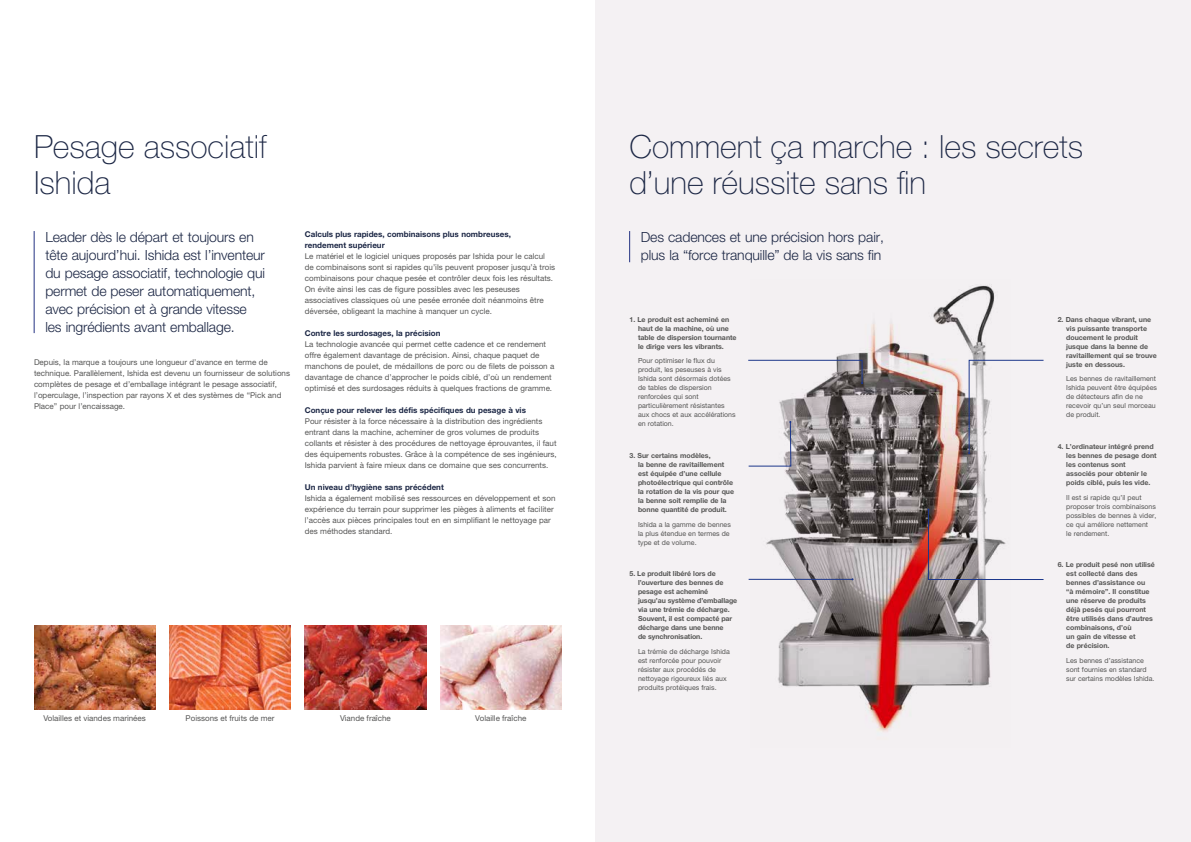
<style>
.page{position:relative;width:1191px;height:842px;background:#fff}
.page>*{position:absolute;margin:0;border:0;box-sizing:border-box;transform-origin:0 0}
.t1{font:100 32px/36px "Helvetica Neue LT";color:#1b2644}
.t2{font:300 14px/18px "Helvetica Neue LT";letter-spacing:-.01em;color:#1b2644}
.t3{font:8px/11px "Helvetica Neue LT";color:#565655}
.t4{font:700 8px/11px "Helvetica Neue LT";color:#1b2644}
.t5{font:700 7px/9px "Helvetica Neue LT";color:#565655}
.t6{font:7px/9px "Helvetica Neue LT";color:#565655}
</style>
<div class="page">
<div style="left:595px;top:0;width:596px;height:842px;background:#f4f1f3"></div>
<img style="left:750px;top:284px;width:261px;height:448px">
<hr style="left:34px;top:231px;width:1px;height:102px;background:#243282">
<hr style="left:629px;top:231px;width:1px;height:31px;background:#243282">
<img style="left:305px;top:625px;width:121px;height:84px">
<svg style="left:968px;top:360px;width:76px;height:94px"></svg>
<svg style="left:927px;top:509px;width:117px;height:71px"></svg>
<svg style="left:748px;top:360px;width:115px;height:24px"></svg>
<hr style="left:748px;top:579px;width:104px;height:1px;background:#1c378b">
<svg style="left:748px;top:421px;width:43px;height:46px"></svg>
<img style="left:34px;top:625px;width:121px;height:84px">
<img style="left:169px;top:625px;width:122px;height:84px">
<img style="left:440px;top:625px;width:121px;height:84px">
<h1 class="t1" style="left:34px;top:128px;width:234px">Pesage associatif<br>Ishida</h1>
<h1 class="t1" style="left:629px;top:128px;width:455px">Comment ça marche : les secrets d’une réussite sans fin</h1>
<h2 class="t2" style="left:641px;top:228px;width:244px">Des cadences et une précision hors pair, plus la “force tranquille” de la vis sans fin</h2>
<p class="t4" style="left:305px;top:229px;width:208px">Calculs plus rapides, combinaisons plus nombreuses, rendement supérieur</p>
<p class="t3" style="left:305px;top:251px;width:252px">Le matériel et le logiciel uniques proposés par Ishida pour le calcul de combinaisons sont si rapides qu’ils peuvent proposer jusqu’à trois combinaisons pour chaque pesée et contrôler deux fois les résultats.<br>On évite ainsi les cas de figure possibles avec les peseuses associatives classiques où une pesée erronée doit néanmoins être déversée, obligeant la machine à manquer un cycle.</p>
<p class="t4" style="left:305px;top:328px;width:137px">Contre les surdosages, la précision</p>
<p class="t3" style="left:305px;top:339px;width:251px">La technologie avancée qui permet cette cadence et ce rendement offre également davantage de précision. Ainsi, chaque paquet de manchons de poulet, de médaillons de porc ou de filets de poisson a davantage de chance d’approcher le poids ciblé, d’où un rendement optimisé et des surdosages réduits à quelques fractions de gramme.</p>
<p class="t4" style="left:305px;top:405px;width:223px">Conçue pour relever les défis spécifiques du pesage à vis</p>
<p class="t3" style="left:305px;top:416px;width:253px">Pour résister à la force nécessaire à la distribution des ingrédients entrant dans la machine, acheminer de gros volumes de produits collants et résister à des procédures de nettoyage éprouvantes, il faut des équipements robustes. Grâce à la compétence de ses ingénieurs, Ishida parvient à faire mieux dans ce domaine que ses concurrents.</p>
<p class="t4" style="left:305px;top:482px;width:140px">Un niveau d’hygiène sans précédent</p>
<p class="t3" style="left:305px;top:493px;width:252px">Ishida a également mobilisé ses ressources en développement et son expérience du terrain pour supprimer les pièges à aliments et faciliter l’accès aux pièces principales tout en en simplifiant le nettoyage par des méthodes standard.</p>
<h2 class="t2" style="left:45px;top:228px;width:221px">Leader dès le départ et toujours en tête aujourd’hui. Ishida est l’inventeur du pesage associatif, technologie qui permet de peser automatiquement, avec précision et à grande vitesse les ingrédients avant emballage.</h2>
<p class="t3" style="left:34px;top:357px;width:257px">Depuis, la marque a toujours une longueur d’avance en terme de technique. Parallèlement, Ishida est devenu un fournisseur de solutions complètes de pesage et d’emballage intégrant le pesage associatif, l’operculage, l’inspection par rayons X et des systèmes de “Pick and Place” pour l’encaissage.</p>
<p class="t5" style="left:638px;top:314px;width:100px;text-indent:-9px">1. Le produit est acheminé en haut de la machine, où une table de dispersion tournante le dirige vers les vibrants.</p>
<p class="t6" style="left:638px;top:356px;width:99px">Pour optimiser le flux du produit, les peseuses à vis<br>Ishida sont désormais dotées de tables de dispersion renforcées qui sont particulièrement résistantes aux chocs et aux accélérations en rotation.</p>
<p class="t5" style="left:638px;top:451px;width:98px;text-indent:-9px">3. Sur certains modèles,<br>la benne de ravitaillement est équipée d’une cellule photoélectrique qui contrôle la rotation de la vis pour que la benne soit remplie de la bonne quantité de produit.</p>
<p class="t6" style="left:638px;top:520px;width:94px">Ishida a la gamme de bennes la plus étendue en termes de type et de volume.</p>
<p class="t5" style="left:638px;top:569px;width:101px;text-indent:-9px">5. Le produit libéré lors de l’ouverture des bennes de pesage est acheminé jusqu’au système d’emballage via une trémie de décharge.<br>Souvent, il est compacté par décharge dans une benne<br>de synchronisation.</p>
<p class="t6" style="left:638px;top:647px;width:93px">La trémie de décharge Ishida est renforcée pour pouvoir résister aux procédés de nettoyage rigoureux liés aux produits protéiques frais.</p>
<p class="t5" style="left:1066px;top:314px;width:92px;text-indent:-9px">2. Dans chaque vibrant, une vis puissante transporte doucement le produit jusque dans la benne de ravitaillement qui se trouve juste en dessous.</p>
<p class="t6" style="left:1066px;top:374px;width:92px">Les bennes de ravitaillement<br>Ishida peuvent être équipées de détecteurs afin de ne recevoir qu’un seul morceau de produit.</p>
<p class="t5" style="left:1066px;top:442px;width:92px;text-indent:-9px">4. L’ordinateur intégré prend les bennes de pesage dont les contenus sont associés pour obtenir le poids ciblé, puis les vide.</p>
<p class="t6" style="left:1066px;top:493px;width:92px">Il est si rapide qu’il peut proposer trois combinaisons possibles de bennes à vider, ce qui améliore nettement<br>le rendement.</p>
<p class="t5" style="left:1066px;top:560px;width:90px;text-indent:-9px">6. Le produit pesé non utilisé est collecté dans des bennes d’assistance ou<br>“à mémoire”. Il constitue une réserve de produits déjà pesés qui pourront être utilisés dans d’autres combinaisons, d’où<br>un gain de vitesse et<br>de précision.</p>
<p class="t6" style="left:1066px;top:656px;width:90px">Les bennes d’assistance sont fournies en standard sur certains modèles Ishida.</p>
<p class="t3" style="left:43px;top:713px;width:104px">Volailles et viandes marinées</p>
<p class="t3" style="left:186px;top:713px;width:90px">Poissons et fruits de mer</p>
<p class="t3" style="left:475px;top:713px;width:53px">Volaille fraîche</p>
<p class="t3" style="left:340px;top:713px;width:52px">Viande fraîche</p>
</div>
